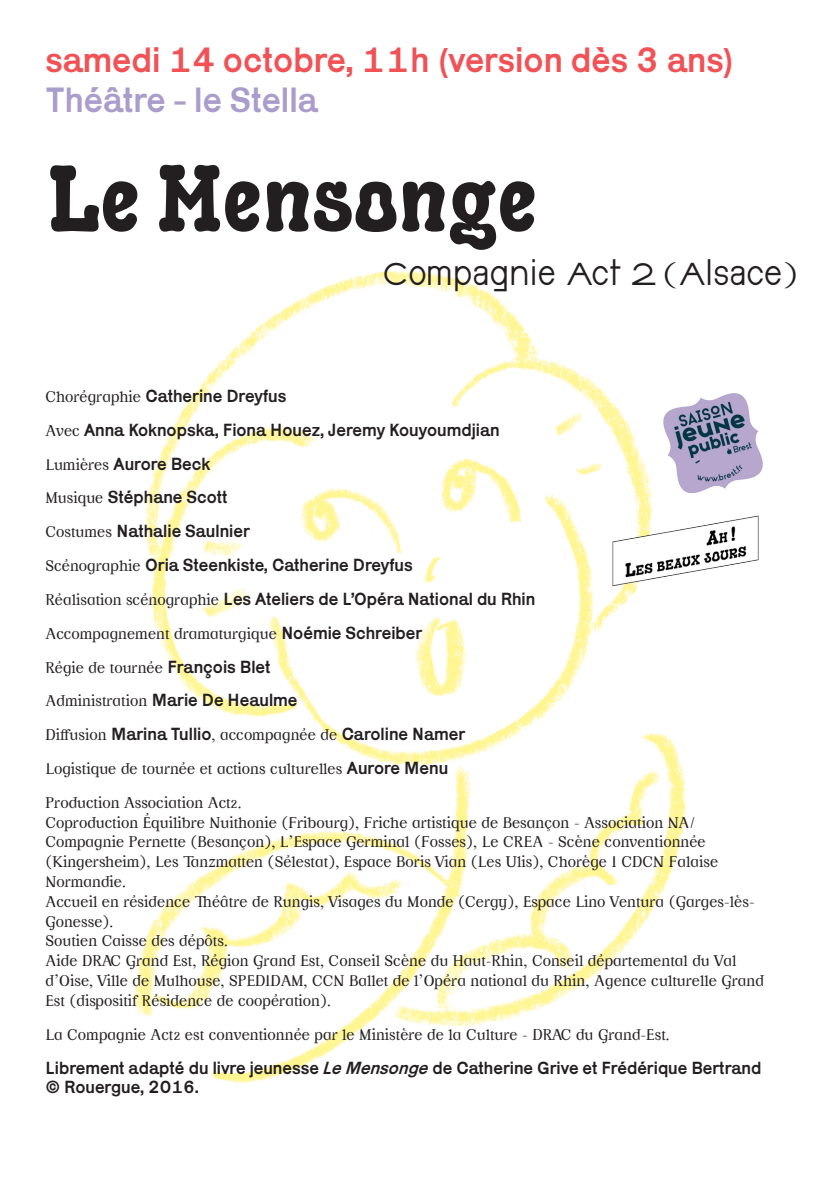
<style>
.page{position:relative;width:840px;height:1191px;background:#fff}
.page>*{position:absolute;margin:0;border:0;box-sizing:border-box;transform-origin:0 0}
.t1{font:96px "Footic";color:#231f20}
.t2{font:36px "Karrik";color:#f05256}
.t3{font:36px "DI Ndong";letter-spacing:-.015em;color:#231f20}
.t4{font:36px "Karrik";color:#aa9dcc}
.t5{font:18px/19.8px "Homoneta";color:#231f20}
.t6{font:18px/33.8px "Karrik";color:#231f20}
.s1{font-family:"Homoneta"}
.s2{font-family:"Karrik"}
.s3{font-style:italic}
</style>
<div class="page">
<img style="left:112px;top:271px;width:574px;height:812px">
<img style="left:658px;top:388px;width:105px;height:109px">
<img style="left:607px;top:513px;width:152px;height:75px">
<svg style="left:629px;top:532px;width:75px;height:29px"></svg>
<h2 class="t2" style="left:45px;top:30px;width:689px">samedi 14 octobre, 11h (version dès 3 ans)</h2>
<h2 class="t4" style="left:45px;top:70px;width:274px">Théâtre - le Stella</h2>
<h1 class="t1" style="left:45px;top:141px;width:493px">Le Mensonge</h1>
<h2 class="t3" style="left:381px;top:252px;width:420px">Compagnie Act 2 (Alsace)</h2>
<p class="t6" style="left:45px;top:377px;width:491px"><span class="s1">Chorégraphie</span> Catherine Dreyfus<br><span class="s1">Avec</span> Anna Koknopska, Fiona Houez, Jeremy Kouyoumdjian <span class="s1">Lumières</span> Aurore Beck<br><span class="s1">Musique</span> Stéphane Scott<br><span class="s1">Costumes</span> Nathalie Saulnier<br><span class="s1">Scénographie</span> Oria Steenkiste, Catherine Dreyfus<br><span class="s1">Réalisation scénographie</span> Les Ateliers de L’Opéra National du Rhin</p>
<p class="t5" style="left:45px;top:616px;width:378px;line-height:33.8px">Accompagnement dramaturgique <span class="s2">Noémie Schreiber<br></span>Régie de tournée <span class="s2">François Blet<br></span>Administration <span class="s2">Marie De Heaulme</span></p>
<p class="t6" style="left:45px;top:715px;width:421px"><span class="s1">Diffusion</span> Marina Tullio<span class="s1">, accompagnée de</span> Caroline Namer</p>
<p class="t5" style="left:45px;top:751px;width:404px;line-height:33.8px">Logistique de tournée et actions culturelles <span class="s2">Aurore Menu<br></span>Production Association Act2.</p>
<p class="t5" style="left:45px;top:812px;width:719px">Coproduction Équilibre Nuithonie (Fribourg), Friche artistique de Besançon - Association NA/ Compagnie Pernette (Besançon), L’Espace Germinal (Fosses), Le CREA - Scène conventionnée (Kingersheim), Les Tanzmatten (Sélestat), Espace Boris Vian (Les Ulis), Chorège I CDCN Falaise Normandie.<br>Accueil en résidence Théâtre de Rungis, Visages du Monde (Cergy), Espace Lino Ventura (Garges-lès-Gonesse).<br>Soutien Caisse des dépôts.<br>Aide DRAC Grand Est, Région Grand Est, Conseil Scène du Haut-Rhin, Conseil départemental du Val d’Oise, Ville de Mulhouse, SPEDIDAM, CCN Ballet de l’Opéra national du Rhin, Agence culturelle Grand Est (dispositif Résidence de coopération).</p>
<p class="t5" style="left:45px;top:1024px;width:625px">La Compagnie Act2 est conventionnée par le Ministère de la Culture - DRAC du Grand-Est.</p>
<p class="t6" style="left:45px;top:1055px;width:717px;line-height:19.8px">Librement adapté du livre jeunesse <span class="s3">Le Mensonge</span> de Catherine Grive et Frédérique Bertrand © Rouergue, 2016.</p>
</div>
